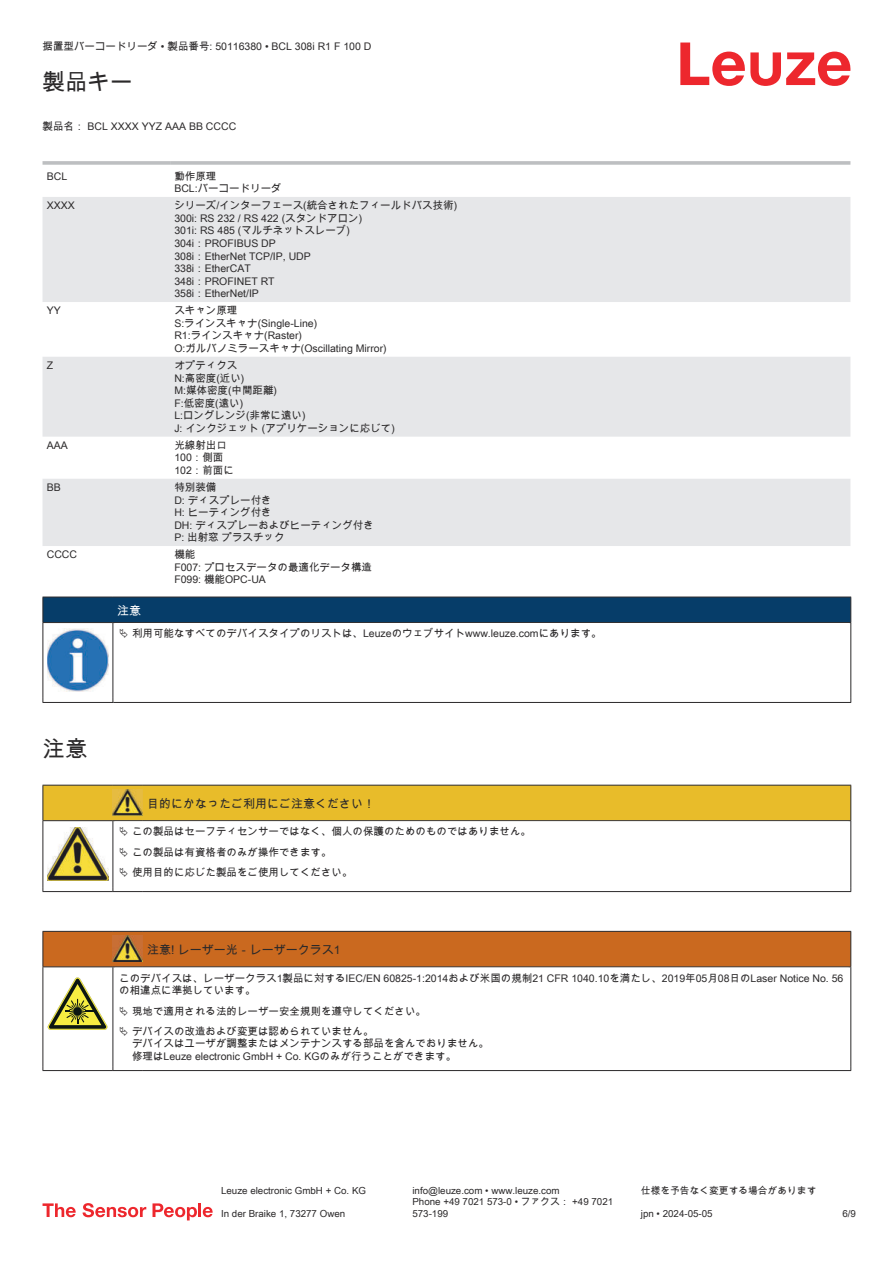
<style>
.page{position:relative;width:893px;height:1263px;background:#fff}
.page>*{position:absolute;margin:0;border:0;box-sizing:border-box;transform-origin:0 0}
.t1{font:22.5px "Arial Unicode MS";color:#2b292a}
.t2{font:12px "Arial Unicode MS";color:#2b292a}
.t3{font:12px "Arial Unicode MS";color:#fff}
.t4{font:10.5px/12.6px "Arial Unicode MS";color:#2b292a}
.t5{font:9.75px/11.7px "Arial Unicode MS";color:#2b292a}
</style>
<div class="page">
<svg style="left:680px;top:43px;width:170px;height:43px"></svg>
<svg style="left:43px;top:197px;width:807px;height:349px;fill:#e6e7e9"></svg>
<svg style="left:43px;top:161px;width:127px;height:4px"></svg>
<hr style="left:170px;top:161px;width:680px;height:4px;background:#c4c5c7">
<svg style="left:43px;top:1203px;width:33px;height:14px"></svg>
<svg style="left:83px;top:1203px;width:63px;height:14px"></svg>
<svg style="left:153px;top:1203px;width:44px;height:17px"></svg>
<hr style="left:198px;top:1203px;width:3px;height:14px;background:#ed272d">
<svg style="left:203px;top:1207px;width:10px;height:10px"></svg>
<hr style="left:43px;top:622px;width:70px;height:1px;background:#2b292a">
<div style="left:43px;top:597px;width:808px;height:25px;background:#063d69"></div>
<hr style="left:113px;top:622px;width:738px;height:1px;background:#2b292a">
<hr style="left:43px;top:623px;width:1px;height:75px;background:#2b292a">
<hr style="left:113px;top:623px;width:1px;height:75px;background:#2b292a">
<hr style="left:850px;top:623px;width:1px;height:75px;background:#2b292a">
<hr style="left:43px;top:702px;width:70px;height:1px;background:#2b292a">
<hr style="left:113px;top:702px;width:738px;height:1px;background:#2b292a">
<img style="left:47px;top:629px;width:61px;height:63px">
<hr style="left:43px;top:891px;width:70px;height:1px;background:#2b292a">
<hr style="left:113px;top:891px;width:30px;height:1px;background:#2b292a">
<hr style="left:143px;top:891px;width:708px;height:1px;background:#2b292a">
<div style="left:44px;top:932px;width:806px;height:34px;background:#ca691f"></div>
<svg style="left:44px;top:967px;width:806px;height:103px"></svg>
<hr style="left:43px;top:931px;width:70px;height:1px;background:#2b292a">
<hr style="left:43px;top:932px;width:1px;height:34px;background:#2b292a">
<hr style="left:43px;top:966px;width:70px;height:1px;background:#2b292a">
<hr style="left:113px;top:931px;width:30px;height:1px;background:#2b292a">
<hr style="left:113px;top:966px;width:30px;height:1px;background:#2b292a">
<hr style="left:143px;top:931px;width:708px;height:1px;background:#2b292a">
<hr style="left:850px;top:932px;width:1px;height:34px;background:#2b292a">
<hr style="left:143px;top:966px;width:708px;height:1px;background:#2b292a">
<hr style="left:43px;top:967px;width:1px;height:99px;background:#2b292a">
<hr style="left:113px;top:967px;width:1px;height:99px;background:#2b292a">
<hr style="left:850px;top:967px;width:1px;height:99px;background:#2b292a">
<hr style="left:43px;top:1070px;width:70px;height:1px;background:#2b292a">
<hr style="left:113px;top:1070px;width:30px;height:1px;background:#2b292a">
<hr style="left:143px;top:1070px;width:708px;height:1px;background:#2b292a">
<img style="left:113px;top:936px;width:30px;height:26px">
<svg style="left:47px;top:977px;width:60px;height:53px"></svg>
<svg style="left:115px;top:968px;width:734px;height:98px"></svg>
<svg style="left:43px;top:785px;width:808px;height:106px"></svg>
<svg style="left:120px;top:1006px;width:8px;height:9px"></svg>
<svg style="left:120px;top:1026px;width:8px;height:10px"></svg>
<p class="t4" style="left:43px;top:40px;width:330px">据置型バーコードリーダ • 製品番号: 50116380 • BCL 308i R1 F 100 D</p>
<h1 class="t1" style="left:43px;top:66px;width:91px">製品キー</h1>
<p class="t4" style="left:43px;top:120px;width:195px">製品名： BCL XXXX YYZ AAA BB CCCC</p>
<p class="t4" style="left:47px;top:170px;width:22px">BCL</p>
<p class="t4" style="left:174px;top:169px;width:109px">動作原理<br>BCL:バーコードリーダ</p>
<p class="t4" style="left:47px;top:199px;width:30px">XXXX</p>
<p class="t4" style="left:174px;top:199px;width:284px">シリーズ/インターフェース(統合されたフィールドバス技術)<br>300i: RS 232 / RS 422 (スタンドアロン)<br>301i: RS 485 (マルチネットスレーブ)<br>304i：PROFIBUS DP<br>308i：EtherNet TCP/IP, UDP<br>338i：EtherCAT<br>348i：PROFINET RT<br>358i：EtherNet/IP</p>
<p class="t4" style="left:47px;top:304px;width:16px">YY</p>
<p class="t4" style="left:174px;top:304px;width:214px">スキャン原理<br>S:ラインスキャナ(Single-Line)<br>R1:ラインスキャナ(Raster)<br>O:ガルバノミラースキャナ(Oscillating Mirror)</p>
<p class="t4" style="left:47px;top:359px;width:8px">Z</p>
<p class="t4" style="left:174px;top:359px;width:222px">オプティクス<br>N:高密度(近い)<br>M:媒体密度(中間距離)<br>F:低密度(遠い)<br>L:ロングレンジ(非常に遠い)<br>J: インクジェット (アプリケーションに応じて)</p>
<p class="t4" style="left:47px;top:440px;width:23px">AAA</p>
<p class="t4" style="left:174px;top:439px;width:61px">光線射出口<br>100：側面<br>102：前面に</p>
<p class="t4" style="left:47px;top:482px;width:16px">BB</p>
<p class="t4" style="left:174px;top:481px;width:201px">特別装備<br>D: ディスプレー付き<br>H: ヒーティング付き<br>DH: ディスプレーおよびヒーティング付き<br>P: 出射窓 プラスチック</p>
<p class="t4" style="left:47px;top:549px;width:32px">CCCC</p>
<p class="t4" style="left:174px;top:548px;width:199px">機能<br>F007: プロセスデータの最適化データ構造<br>F099: 機能OPC-UA</p>
<p class="t3" style="left:117px;top:602px;width:25px">注意</p>
<p class="t4" style="left:132px;top:627px;width:471px">利用可能なすべてのデバイスタイプのリストは、Leuzeのウェブサイトwww.leuze.comにあります。</p>
<h1 class="t1" style="left:43px;top:733px;width:46px">注意</h1>
<p class="t2" style="left:147px;top:795px;width:229px">目的にかなったご利用にご注意ください！</p>
<p class="t4" style="left:132px;top:821px;width:400px;line-height:20.2px">この製品はセーフティセンサーではなく、個人の保護のためのものではありません。この製品は有資格者のみが操作できます。<br>使用目的に応じた製品をご使用してください。</p>
<p class="t2" style="left:147px;top:941px;width:195px">注意! レーザー光－レーザークラス1</p>
<p class="t4" style="left:119px;top:971px;width:726px">このデバイスは、レーザークラス1製品に対するIEC/EN 60825-1:2014および米国の規制21 CFR 1040.10を満たし、2019年05月08日のLaser Notice No. 56の相違点に準拠しています。</p>
<p class="t4" style="left:132px;top:1000px;width:295px;line-height:20.2px">現地で適用される法的レーザー安全規則を遵守してください。デバイスの改造および変更は認められていません。</p>
<p class="t4" style="left:132px;top:1037px;width:358px">デバイスはユーザが調整またはメンテナンスする部品を含んでおりません。修理はLeuze electronic GmbH + Co. KGのみが行うことができます。</p>
<p class="t5" style="left:221px;top:1184px;width:146px">Leuze electronic GmbH + Co. KG</p>
<p class="t5" style="left:412px;top:1184px;width:149px">info@leuze.com • www.leuze.com</p>
<p class="t5" style="left:641px;top:1184px;width:177px">仕様を予告なく変更する場合があります</p>
<p class="t5" style="left:221px;top:1207px;width:126px">In der Braike 1, 73277 Owen</p>
<p class="t5" style="left:412px;top:1196px;width:202px">Phone +49 7021 573-0 • ファクス： +49 7021<br>573-199</p>
<p class="t5" style="left:641px;top:1207px;width:73px">jpn • 2024-05-05</p>
<p class="t5" style="left:842px;top:1207px;width:15px">6/9</p>
</div>
